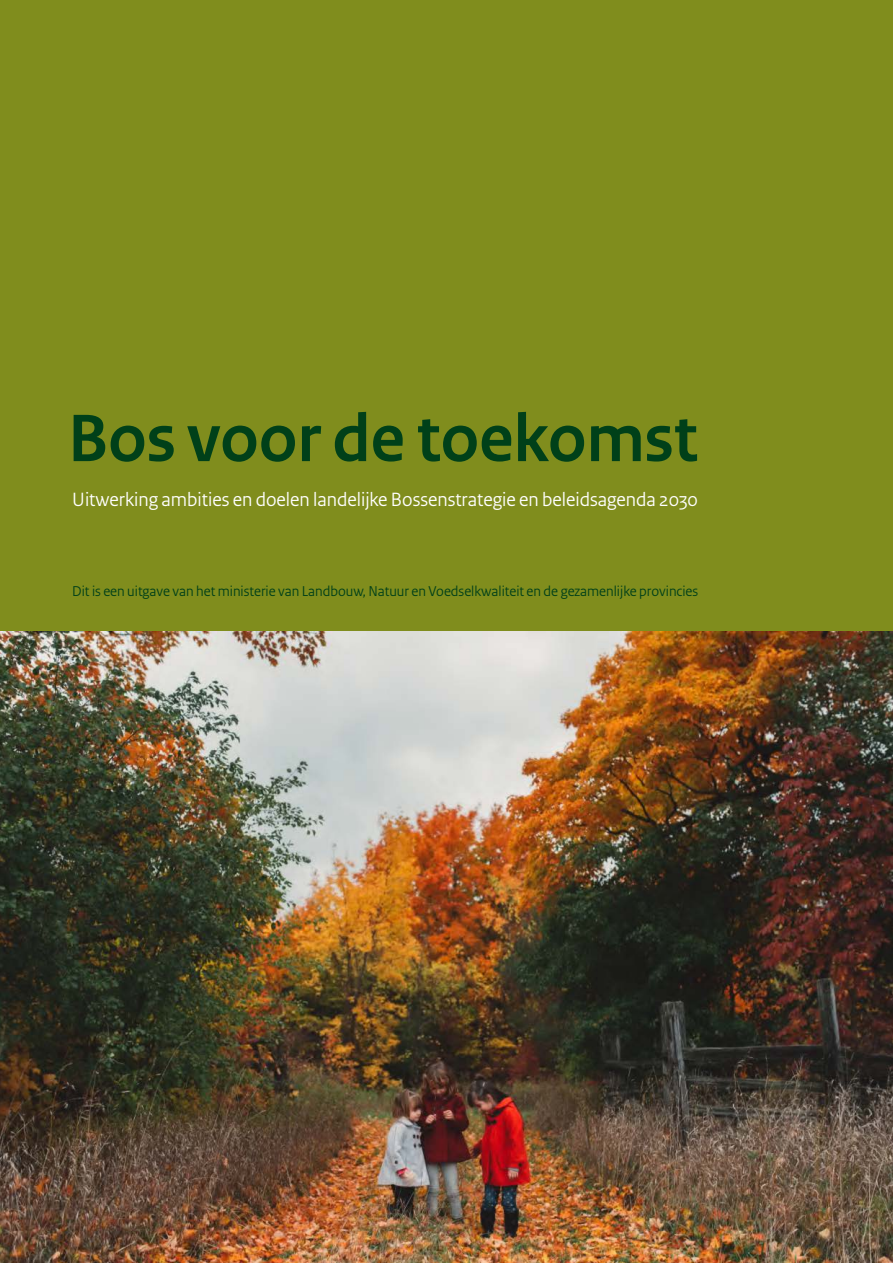
<style>
.page{position:relative;width:893px;height:1263px;background:#fff}
.page>*{position:absolute;margin:0;border:0;box-sizing:border-box;transform-origin:0 0}
._01_RO_Titel{font:700 70.5px "Rijksoverheid Sans Heading";color:#004019}
._02_RO_Subtitel{font:20.25px "Rijksoverheid Sans Heading";color:#fff}
._02_RO_Subtitel-2{font:15px "Rijksoverheid Sans Heading";color:#004019}
</style>
<div class="page">
<div style="left:0;top:0;width:893px;height:632px;background:#808d1d"></div>
<img style="left:0;top:631px;width:893px;height:632px">
<p class="_01_RO_Titel" style="left:68px;top:398px;width:631px">Bos voor de toekomst</p>
<p class="_02_RO_Subtitel" style="left:72px;top:488px;width:627px">Uitwerking ambities en doelen landelijke Bossenstrategie en beleidsagenda 2030</p>
<p class="_02_RO_Subtitel-2" style="left:72px;top:582px;width:627px">Dit is een uitgave van het ministerie van Landbouw, Natuur en Voedselkwaliteit en de gezamenlijke provincies</p>
</div>
